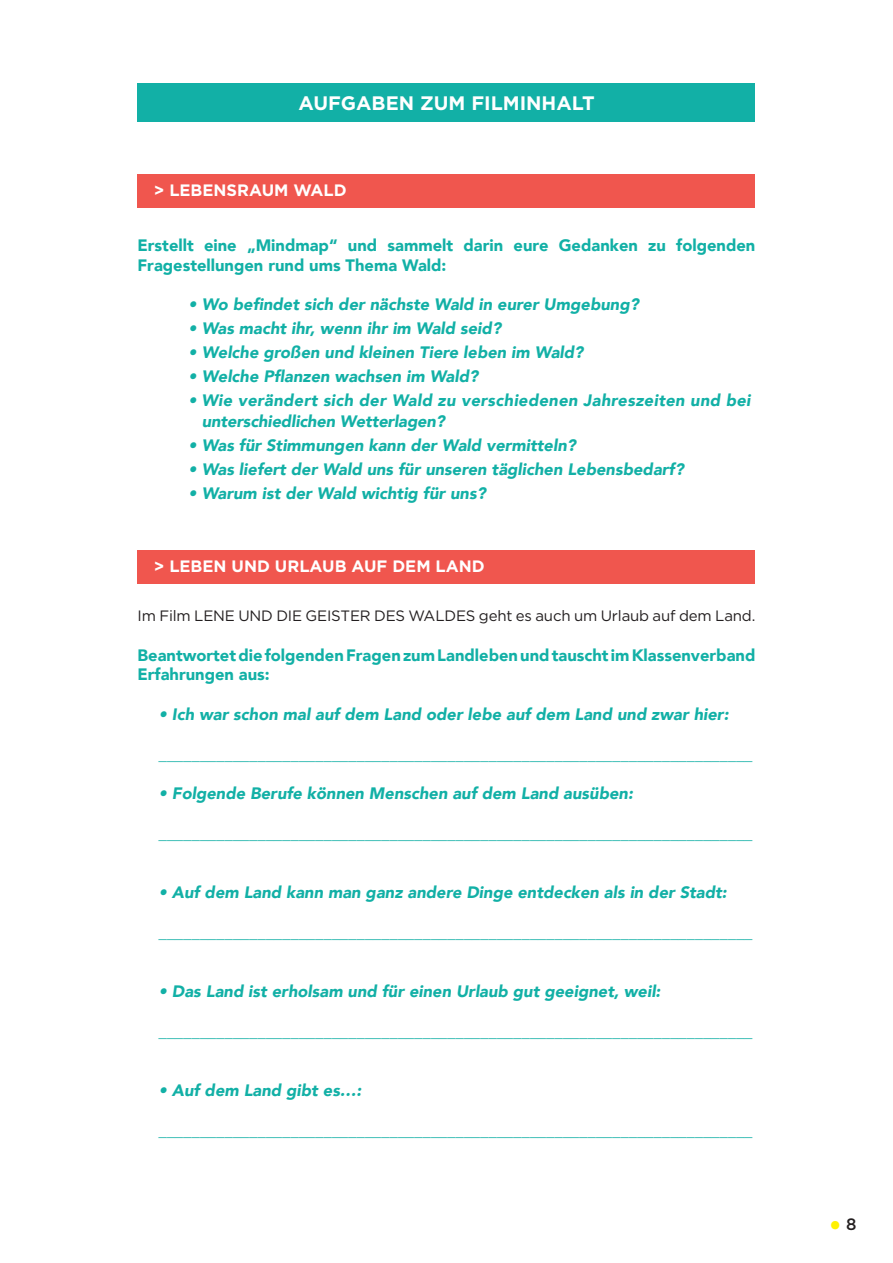
<style>
.page{position:relative;width:893px;height:1263px;background:#fff}
.page>*{position:absolute;margin:0;border:0;box-sizing:border-box;transform-origin:0 0}
.t1{font:31.5px "Minion Pro";color:#fff101}
.t2{font:700 19.5px "Gotham";color:#fff}
.t3{font:italic 900 16.5px "Avenir";color:#12b0a6}
.t4{font:900 16.5px/19.8px "Avenir";color:#12b0a6}
.t5{font:italic 900 16.5px/21px "Avenir";letter-spacing:.02em;color:#12b0a6}
.t6{font:700 16.5px "Gotham";color:#fff}
.t7{font:15px "Gotham";letter-spacing:-.01em;color:#231f20}
.s1{font-family:"Gotham";font-weight:500;font-size:16.5px;color:#231f20}
</style>
<div class="page">
<div style="left:138px;top:174px;width:617px;height:34px;background:#f0564e"></div>
<div style="left:138px;top:83px;width:617px;height:39px;background:#12b0a6"></div>
<div style="left:138px;top:550px;width:617px;height:33px;background:#f0564e"></div>
<p class="t2" style="left:298px;top:91px;width:298px">AUFGABEN ZUM FILMINHALT</p>
<p class="t6" style="left:154px;top:181px;width:194px">&gt; LEBENSRAUM WALD</p>
<p class="t4" style="left:138px;top:235px;width:619px">Erstellt eine „Mindmap“ und sammelt darin eure Gedanken zu folgenden<br>Fragestellungen rund ums Thema Wald:</p>
<p class="t3" style="left:189px;top:291px;width:452px">• Wo befindet sich der nächste Wald in eurer Umgebung?</p>
<p class="t3" style="left:189px;top:315px;width:314px">• Was macht ihr, wenn ihr im Wald seid?</p>
<p class="t3" style="left:189px;top:339px;width:396px">• Welche großen und kleinen Tiere leben im Wald?</p>
<p class="t3" style="left:189px;top:363px;width:291px">• Welche Pflanzen wachsen im Wald?</p>
<p class="t5" style="left:202px;top:390px;width:550px;text-indent:-13px">• Wie verändert sich der Wald zu verschiedenen Jahreszeiten und bei unterschiedlichen Wetterlagen?</p>
<p class="t3" style="left:189px;top:432px;width:389px">• Was für Stimmungen kann der Wald vermitteln?</p>
<p class="t3" style="left:189px;top:456px;width:497px">• Was liefert der Wald uns für unseren täglichen Lebensbedarf?</p>
<p class="t3" style="left:189px;top:480px;width:299px">• Warum ist der Wald wichtig für uns?</p>
<p class="t6" style="left:154px;top:557px;width:332px">&gt; LEBEN UND URLAUB AUF DEM LAND</p>
<p class="t7" style="left:138px;top:607px;width:619px">Im Film LENE UND DIE GEISTER DES WALDES geht es auch um Urlaub auf dem Land.</p>
<p class="t4" style="left:138px;top:644px;width:619px">Beantwortet die folgenden Fragen zum Landleben und tauscht im Klassenverband<br>Erfahrungen aus:</p>
<p class="t3" style="left:159px;top:701px;width:571px">• Ich war schon mal auf dem Land oder lebe auf dem Land und zwar hier:</p>
<p class="t3" style="left:159px;top:740px;width:595px">________________________________________________________________________</p>
<p class="t3" style="left:159px;top:780px;width:476px">• Folgende Berufe können Menschen auf dem Land ausüben:</p>
<p class="t3" style="left:159px;top:819px;width:595px">________________________________________________________________________</p>
<p class="t3" style="left:159px;top:879px;width:569px">• Auf dem Land kann man ganz andere Dinge entdecken als in der Stadt:</p>
<p class="t3" style="left:159px;top:918px;width:595px">________________________________________________________________________</p>
<p class="t3" style="left:159px;top:978px;width:503px">• Das Land ist erholsam und für einen Urlaub gut geeignet, weil:</p>
<p class="t3" style="left:159px;top:1017px;width:595px">________________________________________________________________________</p>
<p class="t3" style="left:159px;top:1077px;width:204px">• Auf dem Land gibt es…:</p>
<p class="t3" style="left:159px;top:1116px;width:595px">________________________________________________________________________</p>
<h1 class="t1" style="left:829px;top:1201px;width:29px">• <span class="s1">8</span></h1>
</div>
